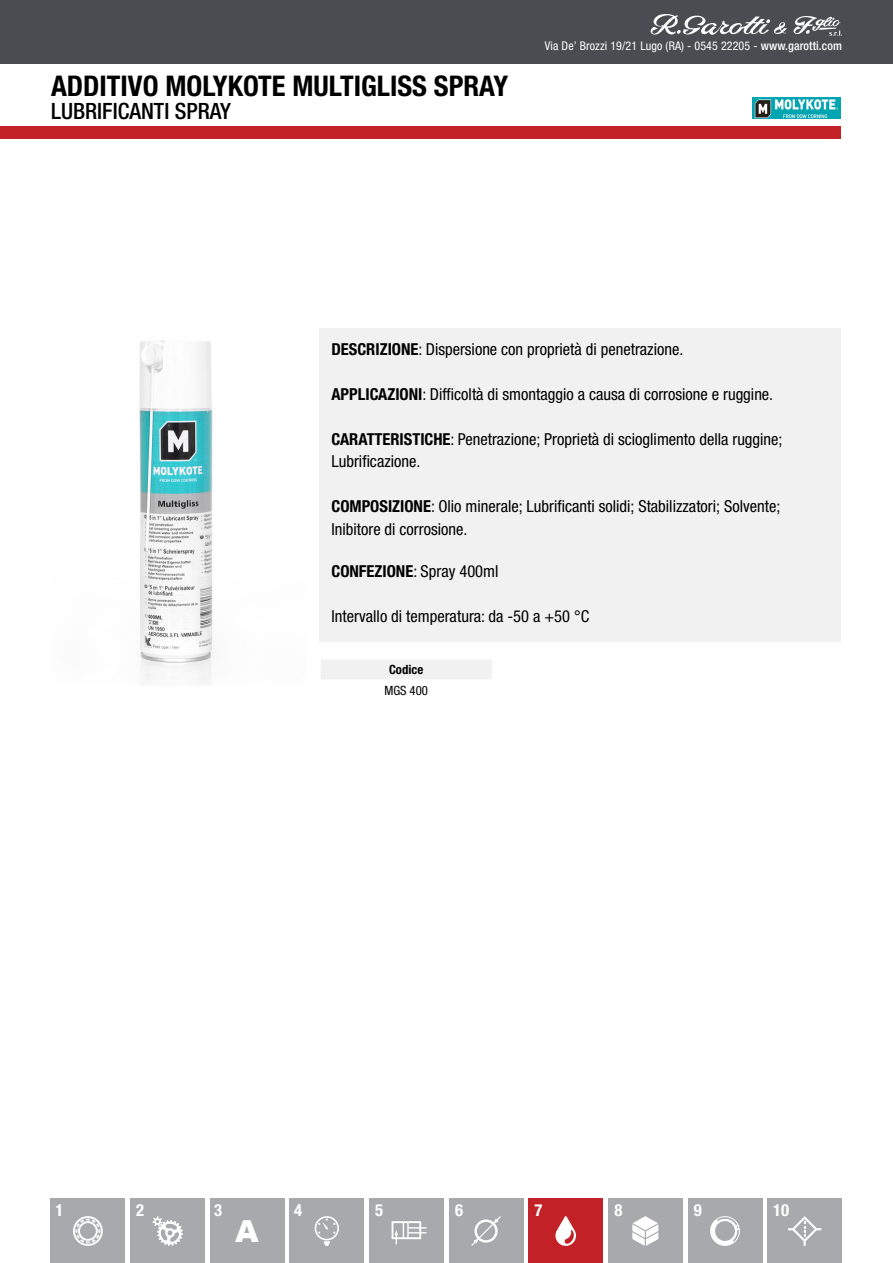
<style>
.page{position:relative;width:893px;height:1263px;background:#fff}
.page>*{position:absolute;margin:0;border:0;box-sizing:border-box;transform-origin:0 0}
.t1{font:900 30.3px "Arial";color:#fff}
.t2{font:700 condensed 28.5px "Helvetica Neue LT Std";color:#000}
.t3{font:500 condensed 22.5px "Helvetica Neue LT Std";color:#000}
.t4{font:700 condensed 16.65px "Helvetica Neue LT Std";color:#fff}
.Bold{font:condensed 16.5px/22.5px "Helvetica Neue LT Std";color:#000}
.Bold-2{font:700 condensed 12.75px "Helvetica Neue LT Std";color:#000}
.Bold-3{font:condensed 12.75px "Helvetica Neue LT Std";color:#000}
.t5{font:condensed 12px "Helvetica Neue LT Std";letter-spacing:.01em;color:#fff}
.s1{font-weight:500}
.s2{font-weight:700}
</style>
<div class="page">
<div style="left:0;top:127px;width:841px;height:12px;background:#c12127"></div>
<div style="left:0;top:0;width:893px;height:64px;background:#494d52"></div>
<div style="left:51px;top:1199px;width:74px;height:64px;background:#a7a9ac"></div>
<div style="left:130px;top:1199px;width:75px;height:64px;background:#a7a9ac"></div>
<div style="left:210px;top:1199px;width:74px;height:64px;background:#a7a9ac"></div>
<div style="left:290px;top:1199px;width:74px;height:64px;background:#a7a9ac"></div>
<div style="left:369px;top:1199px;width:75px;height:64px;background:#a7a9ac"></div>
<div style="left:449px;top:1199px;width:74px;height:64px;background:#a7a9ac"></div>
<div style="left:529px;top:1199px;width:74px;height:64px;background:#c12127"></div>
<div style="left:608px;top:1199px;width:74px;height:64px;background:#a7a9ac"></div>
<div style="left:688px;top:1199px;width:74px;height:64px;background:#a7a9ac"></div>
<div style="left:767px;top:1199px;width:75px;height:64px;background:#a7a9ac"></div>
<svg style="left:73px;top:1216px;width:30px;height:30px"></svg>
<svg style="left:152px;top:1216px;width:31px;height:30px"></svg>
<svg style="left:315px;top:1216px;width:24px;height:30px"></svg>
<svg style="left:392px;top:1221px;width:34px;height:23px"></svg>
<svg style="left:471px;top:1216px;width:30px;height:30px"></svg>
<svg style="left:555px;top:1216px;width:21px;height:30px"></svg>
<svg style="left:632px;top:1216px;width:26px;height:30px"></svg>
<svg style="left:710px;top:1216px;width:30px;height:30px"></svg>
<svg style="left:788px;top:1216px;width:33px;height:30px"></svg>
<svg style="left:650px;top:14px;width:192px;height:22px"></svg>
<div style="left:319px;top:329px;width:522px;height:313px;background:#f1f1f2"></div>
<img style="left:139px;top:340px;width:74px;height:341px">
<div style="left:320px;top:659px;width:172px;height:21px;background:#f1f1f2"></div>
<hr style="left:320px;top:658px;width:173px;height:2px;background:#fff">
<hr style="left:320px;top:679px;width:173px;height:1px;background:#fff">
<img style="left:753px;top:98px;width:88px;height:21px">
<p class="t2" style="left:51px;top:68px;width:459px">ADDITIVO MOLYKOTE MULTIGLISS SPRAY</p>
<p class="t3" style="left:51px;top:97px;width:181px">LUBRIFICANTI SPRAY</p>
<p class="t5" style="left:545px;top:39px;width:299px">Via De’ Brozzi 19/21 Lugo (RA) - 0545 22205 - <span class="s1">www.garotti.com</span></p>
<p class="Bold" style="left:331px;top:338px;width:353px"><span class="s2">DESCRIZIONE</span>: Dispersione con proprietà di penetrazione.</p>
<p class="Bold" style="left:331px;top:383px;width:443px"><span class="s2">APPLICAZIONI</span>: Difficoltà di smontaggio a causa di corrosione e ruggine.</p>
<p class="Bold" style="left:331px;top:428px;width:453px"><span class="s2">CARATTERISTICHE</span>: Penetrazione; Proprietà di scioglimento della ruggine;<br>Lubrificazione.</p>
<p class="Bold" style="left:331px;top:495px;width:450px"><span class="s2">COMPOSIZIONE</span>: Olio minerale; Lubrificanti solidi; Stabilizzatori; Solvente;<br>Inibitore di corrosione.</p>
<p class="Bold" style="left:331px;top:560px;width:168px"><span class="s2">CONFEZIONE</span>: Spray 400ml</p>
<p class="Bold" style="left:331px;top:605px;width:259px">Intervallo di temperatura: da -50 a +50 °C</p>
<p class="Bold-2" style="left:389px;top:662px;width:36px">Codice</p>
<p class="Bold-3" style="left:384px;top:683px;width:45px">MGS 400</p>
<p class="t4" style="left:55px;top:1200px;width:10px">1</p>
<p class="t4" style="left:214px;top:1200px;width:10px">3</p>
<p class="t4" style="left:294px;top:1200px;width:10px">4</p>
<p class="t4" style="left:375px;top:1200px;width:10px">5</p>
<p class="t4" style="left:455px;top:1200px;width:10px">6</p>
<p class="t4" style="left:534px;top:1200px;width:10px">7</p>
<p class="t4" style="left:614px;top:1200px;width:10px">8</p>
<p class="t4" style="left:694px;top:1200px;width:10px">9</p>
<p class="t4" style="left:773px;top:1200px;width:18px">10</p>
<p class="t4" style="left:136px;top:1200px;width:10px">2</p>
<h1 class="t1" style="left:235px;top:1209px;width:25px">A</h1>
</div>
